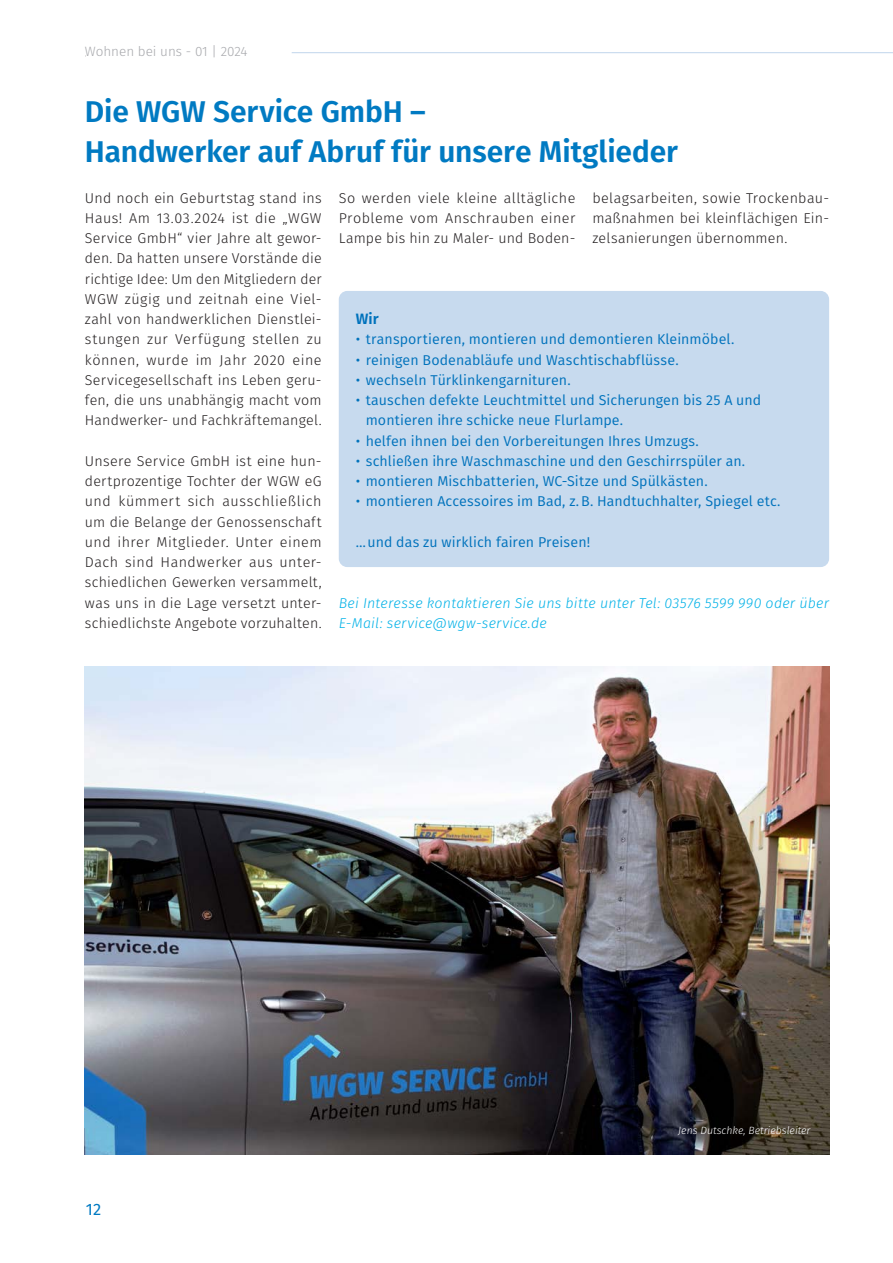
<style>
.page{position:relative;width:893px;height:1263px;background:#fff}
.page>*{position:absolute;margin:0;border:0;box-sizing:border-box;transform-origin:0 0}
.Headline{font:600 30px/40.5px "Fira Sans";letter-spacing:-.005em;color:#007ac2}
.t1{font:16.5px "Fira Sans";color:#007ac2}
.Body{font:600 15px "Fira Sans";color:#0072bc}
.Body-2{font:300 14.25px/20.2px "Fira Sans";letter-spacing:.02em;color:#231f20;text-align:justify}
.Body-3{font:14.25px/20.2px "Fira Sans";letter-spacing:.005em;color:#0072bc}
.Body-4{font:italic 300 14.25px/20.2px "Fira Sans";letter-spacing:.015em;color:#00b1e7}
.t2{font:300 13.5px "Fira Sans";color:#a8a9ad}
.Bildunterschrift{font:italic 300 10.5px "Fira Sans";color:#fff}
</style>
<div class="page">
<hr style="left:292px;top:52px;width:601px;height:1px;background:#c7daee">
<div style="left:339px;top:291px;width:490px;height:276px;background:#c7daee;border-radius:9px"></div>
<img style="left:85px;top:667px;width:744px;height:487px">
<p class="t2" style="left:85px;top:42px;width:164px">Wohnen bei uns - 01 | 2024</p>
<p class="Headline" style="left:85px;top:89px;width:595px">Die WGW Service GmbH –<br>Handwerker auf Abruf für unsere Mitglieder</p>
<p class="Body-2" style="left:85px;top:187px;width:238px">Und noch ein Geburtstag stand ins Haus! Am 13.03.2024 ist die „WGW Service GmbH“ vier Jahre alt gewor&shy;den. Da hatten unsere Vorstände die richtige Idee: Um den Mitgliedern der WGW zügig und zeitnah eine Viel&shy;zahl von handwerklichen Dienstlei&shy;stungen zur Verfügung stellen zu können, wurde im Jahr 2020 eine Servicegesellschaft ins Leben geru&shy;fen, die uns unabhängig macht vom Handwerker- und Fachkräftemangel.</p>
<p class="Body-2" style="left:85px;top:451px;width:238px">Unsere Service GmbH ist eine hun&shy;dertprozentige Tochter der WGW eG und kümmert sich ausschließlich um die Belange der Genossenschaft und ihrer Mitglieder. Unter einem Dach sind Handwerker aus unter&shy;schiedlichen Gewerken versammelt, was uns in die Lage versetzt unter&shy;schiedlichste Angebote vorzuhalten.</p>
<p class="Body-2" style="left:339px;top:187px;width:238px">So werden viele kleine alltägliche Probleme vom Anschrauben einer Lampe bis hin zu Maler- und Boden-</p>
<p class="Body-2" style="left:592px;top:187px;width:238px;text-align:left">belagsarbeiten, sowie Trockenbau&shy;maßnahmen bei kleinflächigen Ein&shy;zelsanierungen übernommen.</p>
<p class="Body" style="left:356px;top:306px;width:24px">Wir</p>
<p class="Body-3" style="left:356px;top:329px;width:380px">• transportieren, montieren und demontieren Kleinmöbel.</p>
<p class="Body-3" style="left:356px;top:349px;width:324px">• reinigen Bodenabläufe und Waschtischabflüsse.</p>
<p class="Body-3" style="left:356px;top:369px;width:217px">• wechseln Türklinkengarnituren.</p>
<p class="Body-3" style="left:366px;top:390px;width:397px;text-indent:-10px">• tauschen defekte Leuchtmittel und Sicherungen bis 25 A und montieren ihre schicke neue Flurlampe.</p>
<p class="Body-3" style="left:356px;top:430px;width:345px">• helfen ihnen bei den Vorbereitungen Ihres Umzugs.</p>
<p class="Body-3" style="left:356px;top:450px;width:391px">• schließen ihre Waschmaschine und den Geschirrspüler an.</p>
<p class="Body-3" style="left:356px;top:471px;width:354px">• montieren Mischbatterien, WC-Sitze und Spülkästen.</p>
<p class="Body-3" style="left:356px;top:491px;width:426px">• montieren Accessoires im Bad, z.B. Handtuchhalter, Spiegel etc.</p>
<p class="Body-3" style="left:356px;top:531px;width:236px">…und das zu wirklich fairen Preisen!</p>
<p class="Body-4" style="left:339px;top:592px;width:492px">Bei Interesse kontaktieren Sie uns bitte unter Tel: 03576 5599 990 oder über<br>E-Mail: service@wgw-service.de</p>
<p class="t1" style="left:86px;top:1197px;width:17px">12</p>
<p class="Bildunterschrift" style="left:678px;top:1123px;width:134px">Jens Dutschke, Betriebsleiter</p>
</div>
